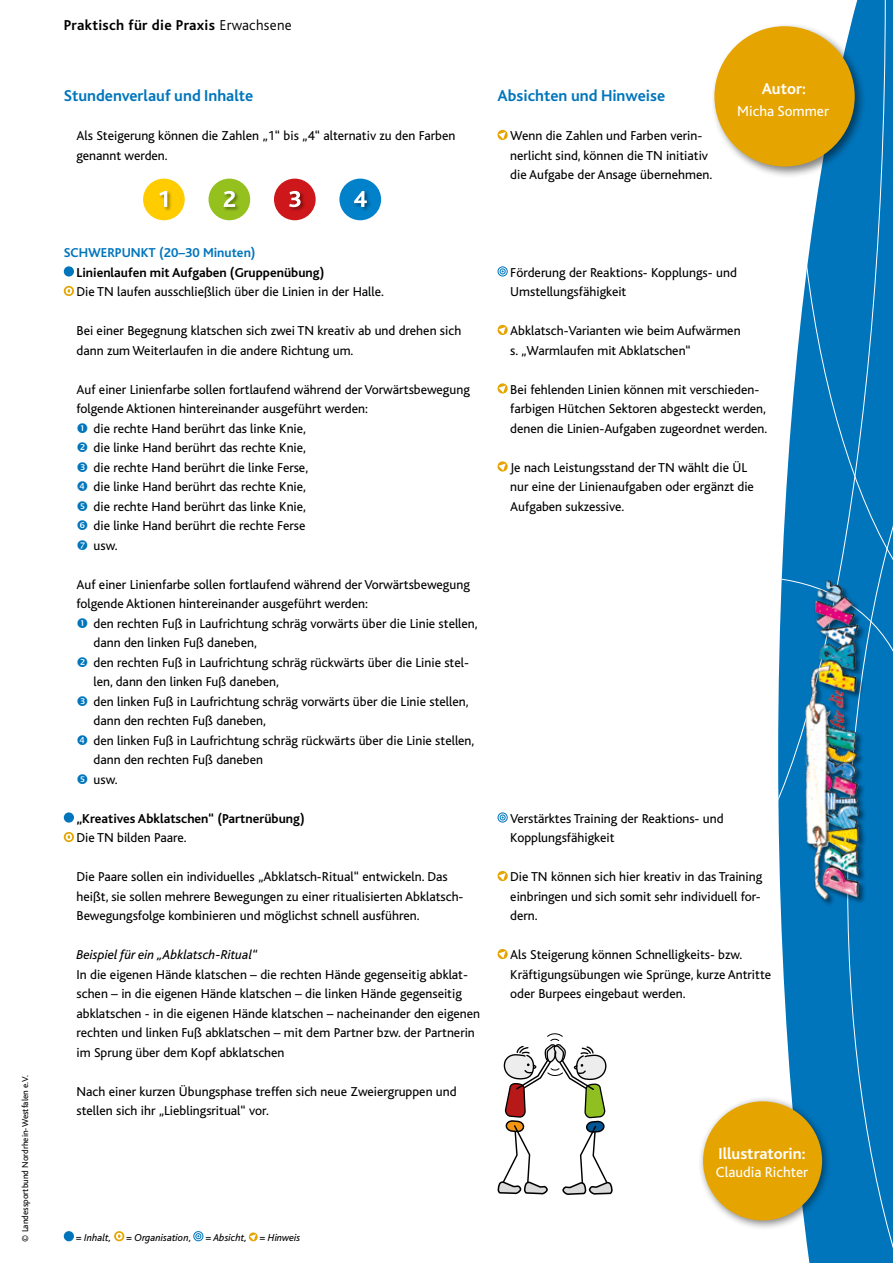
<style>
.page{position:relative;width:893px;height:1263px;background:#fff}
.page>*{position:absolute;margin:0;border:0;box-sizing:border-box;transform-origin:0 0}
.t1{font:700 16.5px "Bliss";color:#0075bc}
.t2{font:700 16.5px "Bliss";color:#fff}
.t3{font:700 15px "Bliss";letter-spacing:.02em;color:#000}
.t4{font:15px "Bliss";color:#fff}
.t5{font:13.5px/19.5px "Bliss";color:#000}
.t6{font:700 13.5px "Bliss";color:#000}
.t7{font:italic 13.5px "Bliss";color:#000}
.t8{font:700 13.5px "Bliss";color:#0075bc}
.t9{font:italic 10.5px "Bliss";color:#000}
.t10{font:9px "Bliss";color:#000}
.s1{font-weight:300}
</style>
<div class="page">
<div style="left:64px;top:266px;width:10px;height:11px;background:#0075bc;border-radius:50%"></div>
<svg style="left:64px;top:286px;width:10px;height:10px"></svg>
<svg style="left:66px;top:288px;width:6px;height:6px"></svg>
<div style="left:64px;top:812px;width:10px;height:11px;background:#0075bc;border-radius:50%"></div>
<svg style="left:64px;top:832px;width:10px;height:10px"></svg>
<svg style="left:66px;top:834px;width:6px;height:6px"></svg>
<svg style="left:497px;top:129px;width:11px;height:11px"></svg>
<svg style="left:497px;top:266px;width:11px;height:11px"></svg>
<svg style="left:497px;top:324px;width:11px;height:11px"></svg>
<svg style="left:497px;top:383px;width:11px;height:11px"></svg>
<svg style="left:497px;top:461px;width:11px;height:11px"></svg>
<svg style="left:497px;top:812px;width:11px;height:11px"></svg>
<svg style="left:497px;top:871px;width:11px;height:11px"></svg>
<svg style="left:497px;top:949px;width:11px;height:11px"></svg>
<svg style="left:803px;top:0;width:90px;height:301px"></svg>
<svg style="left:778px;top:301px;width:115px;height:962px"></svg>
<img style="left:805px;top:574px;width:62px;height:335px">
<div style="left:710px;top:22px;width:157px;height:157px;background:#000;opacity:.5"></div>
<div style="left:715px;top:27px;width:139px;height:139px;background:#e6a400;border-radius:50%"></div>
<div style="left:64px;top:1231px;width:10px;height:10px;background:#0075bc;border-radius:50%"></div>
<svg style="left:114px;top:1231px;width:10px;height:10px"></svg>
<svg style="left:116px;top:1233px;width:6px;height:6px"></svg>
<svg style="left:193px;top:1231px;width:10px;height:10px"></svg>
<svg style="left:248px;top:1232px;width:10px;height:10px"></svg>
<div style="left:697px;top:1095px;width:135px;height:136px;background:#000;opacity:.5"></div>
<div style="left:704px;top:1102px;width:117px;height:117px;background:#e6a400;border-radius:50%"></div>
<div style="left:703px;top:1101px;width:119px;height:119px;border:2px solid #e6a400;border-radius:50%"></div>
<div style="left:143px;top:179px;width:42px;height:41px;background:#fc0;border-radius:50%"></div>
<div style="left:159px;top:190px;width:13px;height:22px;background:#000;opacity:.4"></div>
<svg style="left:159px;top:191px;width:8px;height:16px"></svg>
<div style="left:209px;top:179px;width:41px;height:41px;background:#95c11f;border-radius:50%"></div>
<div style="left:223px;top:190px;width:17px;height:22px;background:#000;opacity:.4"></div>
<svg style="left:224px;top:191px;width:11px;height:16px"></svg>
<div style="left:274px;top:179px;width:42px;height:41px;background:#cd171a;border-radius:50%"></div>
<div style="left:289px;top:190px;width:16px;height:22px;background:#000;opacity:.4"></div>
<svg style="left:289px;top:191px;width:12px;height:16px"></svg>
<div style="left:339px;top:179px;width:42px;height:41px;background:#0081c9;border-radius:50%"></div>
<div style="left:353px;top:190px;width:19px;height:22px;background:#000;opacity:.4"></div>
<svg style="left:354px;top:191px;width:13px;height:16px"></svg>
<svg style="left:497px;top:1033px;width:116px;height:162px"></svg>
<p class="t10" style="left:20px;top:1242px;width:168px;rotate:-90deg">© Landessportbund Nordrhein-Westfalen e.V.</p>
<p class="t3" style="left:64px;top:18px;width:230px">Praktisch für die Praxis <span class="s1">Erwachsene</span></p>
<p class="t1" style="left:64px;top:87px;width:191px">Stundenverlauf und Inhalte</p>
<p class="t5" style="left:77px;top:126px;width:380px">Als Steigerung können die Zahlen „1“ bis „4“ alternativ zu den Farben genannt werden.</p>
<p class="t1" style="left:497px;top:87px;width:169px">Absichten und Hinweise</p>
<p class="t5" style="left:510px;top:126px;width:204px">Wenn die Zahlen und Farben verin&shy;nerlicht sind, können die TN initiativ die Aufgabe der Ansage übernehmen.</p>
<p class="t2" style="left:762px;top:80px;width:46px">Autor:</p>
<p class="t4" style="left:737px;top:103px;width:93px">Micha Sommer</p>
<p class="t8" style="left:64px;top:246px;width:193px">SCHWERPUNKT (20–30 Minuten)</p>
<p class="t6" style="left:77px;top:265px;width:249px">Linienlaufen mit Aufgaben (Gruppenübung)</p>
<p class="t5" style="left:77px;top:282px;width:309px">Die TN laufen ausschließlich über die Linien in der Halle.</p>
<p class="t5" style="left:77px;top:321px;width:386px">Bei einer Begegnung klatschen sich zwei TN kreativ ab und drehen sich dann zum Weiterlaufen in die andere Richtung um.</p>
<p class="t5" style="left:77px;top:380px;width:395px">Auf einer Linienfarbe sollen fortlaufend während der Vorwärtsbewegung</p>
<p class="t5" style="left:77px;top:399px;width:293px">folgende Aktionen hintereinander ausgeführt werden:</p>
<p class="t5" style="left:94px;top:419px;width:214px">die rechte Hand berührt das linke Knie,</p>
<p class="t5" style="left:94px;top:438px;width:214px">die linke Hand berührt das rechte Knie,</p>
<p class="t5" style="left:94px;top:458px;width:216px">die rechte Hand berührt die linke Ferse,</p>
<p class="t5" style="left:94px;top:477px;width:214px">die linke Hand berührt das rechte Knie,</p>
<p class="t5" style="left:94px;top:497px;width:214px">die rechte Hand berührt das linke Knie,</p>
<p class="t5" style="left:94px;top:516px;width:213px">die linke Hand berührt die rechte Ferse</p>
<p class="t5" style="left:94px;top:536px;width:26px">usw.</p>
<p class="t5" style="left:77px;top:575px;width:395px">Auf einer Linienfarbe sollen fortlaufend während der Vorwärtsbewegung folgende Aktionen hintereinander ausgeführt werden:</p>
<p class="t5" style="left:94px;top:614px;width:386px">den rechten Fuß in Laufrichtung schräg vorwärts über die Linie stellen, dann den linken Fuß daneben,<br>den rechten Fuß in Laufrichtung schräg rückwärts über die Linie stel&shy;len, dann den linken Fuß daneben,<br>den linken Fuß in Laufrichtung schräg vorwärts über die Linie stellen, dann den rechten Fuß daneben,<br>den linken Fuß in Laufrichtung schräg rückwärts über die Linie stellen, dann den rechten Fuß daneben<br>usw.</p>
<p class="t6" style="left:77px;top:811px;width:230px">„Kreatives Abklatschen“ (Partnerübung)</p>
<p class="t5" style="left:77px;top:828px;width:112px">Die TN bilden Paare.</p>
<p class="t5" style="left:77px;top:867px;width:388px">Die Paare sollen ein individuelles „Abklatsch-Ritual“ entwickeln. Das heißt, sie sollen mehrere Bewegungen zu einer ritualisierten Abklatsch-<br>Bewegungsfolge kombinieren und möglichst schnell ausführen.</p>
<p class="t7" style="left:77px;top:948px;width:183px">Beispiel für ein „Abklatsch-Ritual“</p>
<p class="t5" style="left:77px;top:965px;width:405px">In die eigenen Hände klatschen – die rechten Hände gegenseitig abklat&shy;schen – in die eigenen Hände klatschen – die linken Hände gegenseitig abklatschen - in die eigenen Hände klatschen – nacheinander den eigenen rechten und linken Fuß abklatschen – mit dem Partner bzw. der Partnerin im Sprung über dem Kopf abklatschen</p>
<p class="t5" style="left:77px;top:1082px;width:382px">Nach einer kurzen Übungsphase treffen sich neue Zweiergruppen und stellen sich ihr „Lieblingsritual“ vor.</p>
<p class="t9" style="left:76px;top:1232px;width:37px">= Inhalt,</p>
<p class="t9" style="left:126px;top:1232px;width:67px">= Organisation,</p>
<p class="t9" style="left:205px;top:1232px;width:96px">= Absicht, = Hinweis</p>
<p class="t5" style="left:510px;top:263px;width:228px">Förderung der Reaktions- Kopplungs- und<br>Umstellungsfähigkeit</p>
<p class="t5" style="left:510px;top:321px;width:232px">Abklatsch-Varianten wie beim Aufwärmen s. „Warmlaufen mit Abklatschen“</p>
<p class="t5" style="left:510px;top:380px;width:259px">Bei fehlenden Linien können mit verschieden&shy;farbigen Hütchen Sektoren abgesteckt werden, denen die Linien-Aufgaben zugeordnet werden.</p>
<p class="t5" style="left:510px;top:458px;width:245px">Je nach Leistungsstand der TN wählt die ÜL nur eine der Linienaufgaben oder ergänzt die<br>Aufgaben sukzessive.</p>
<p class="t5" style="left:510px;top:809px;width:215px">Verstärktes Training der Reaktions- und<br>Kopplungsfähigkeit</p>
<p class="t5" style="left:510px;top:867px;width:254px;text-align:justify">Die TN können sich hier kreativ in das Training einbringen und sich somit sehr individuell for&shy;dern.</p>
<p class="t5" style="left:510px;top:945px;width:262px">Als Steigerung können Schnelligkeits- bzw.<br>Kräftigungsübungen wie Sprünge, kurze Antritte oder Burpees eingebaut werden.</p>
<p class="t2" style="left:718px;top:1145px;width:89px">Illustratorin:</p>
<p class="t4" style="left:716px;top:1164px;width:94px">Claudia Richter</p>
</div>
